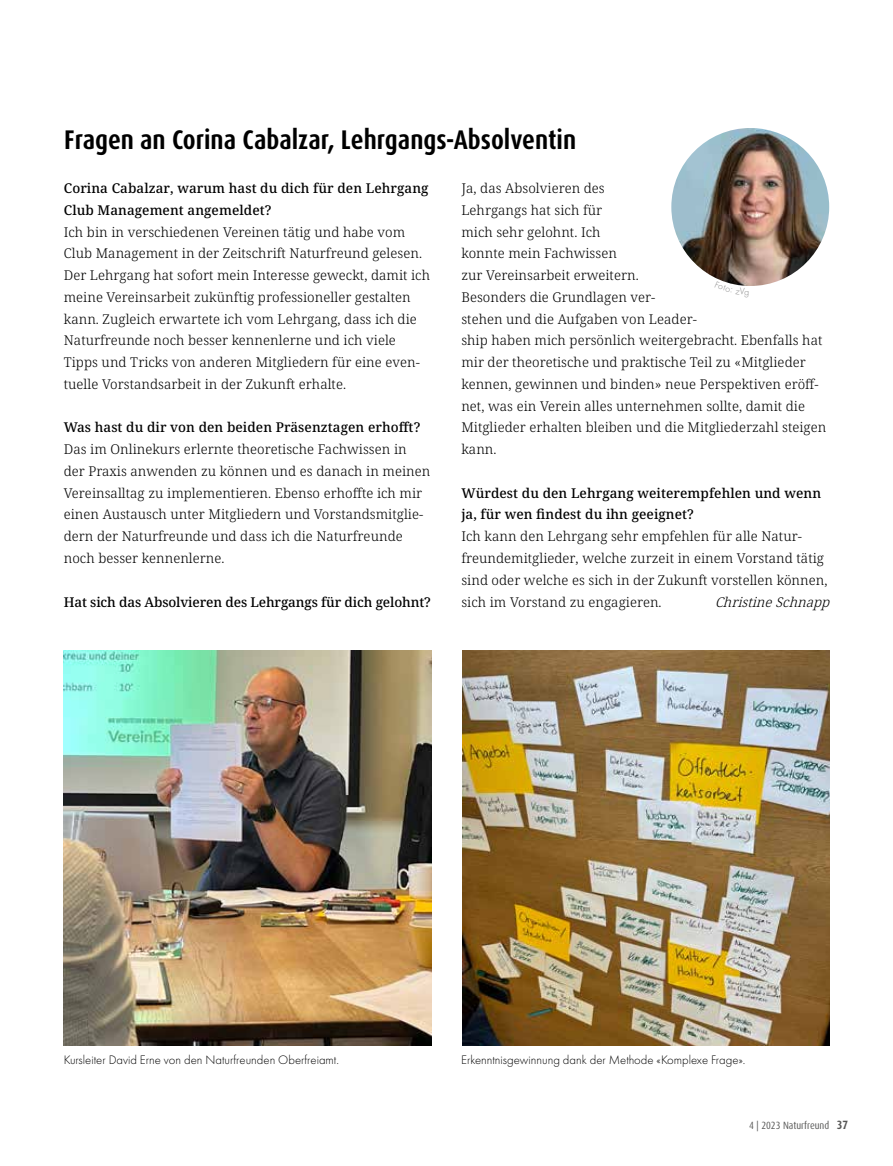
<style>
.page{position:relative;width:893px;height:1166px;background:#fff}
.page>*{position:absolute;margin:0;border:0;box-sizing:border-box;transform-origin:0 0}
.t1{font:700 condensed 27px "Dax OT";color:#000}
.t2{font:300 13.5px/21.8px "Noto Serif";letter-spacing:.005em;color:#000}
.t3{font:500 13.5px/21.8px "Noto Serif";letter-spacing:.005em;color:#000}
.t4{font:italic 300 13.5px "Noto Serif";color:#000}
.t5{font:300 12.75px "Futura PT";color:#000}
.t6{font:condensed 10.5px "Dax OT";color:#575756}
.s1{font-weight:700;font-size:12px}
</style>
<div class="page">
<img style="left:64px;top:650px;width:368px;height:395px">
<img style="left:462px;top:650px;width:367px;height:395px">
<img style="left:671px;top:128px;width:158px;height:158px;border-radius:79px">
<svg style="left:723px;top:281px;width:26px;height:5px"></svg>
<h1 class="t1" style="left:64px;top:123px;width:513px">Fragen an Corina Cabalzar, Lehrgangs-Absolventin</h1>
<p class="t2" style="left:461px;top:178px;width:366px">Ja, das Absolvieren des<br>Lehrgangs hat sich für<br>mich sehr gelohnt. Ich<br>konnte mein Fachwissen<br>zur Vereinsarbeit erweitern.<br>Besonders die Grundlagen ver-<br>stehen und die Aufgaben von Leader-<br>ship haben mich persönlich weitergebracht. Ebenfalls hat mir der theoretische und praktische Teil zu «Mitglieder kennen, gewinnen und binden» neue Perspektiven eröff&shy;net, was ein Verein alles unternehmen sollte, damit die Mitglieder erhalten bleiben und die Mitgliederzahl steigen kann.</p>
<p class="t3" style="left:461px;top:482px;width:361px">Würdest du den Lehrgang weiterempfehlen und wenn ja, für wen findest du ihn geeignet?</p>
<p class="t2" style="left:461px;top:526px;width:368px">Ich kann den Lehrgang sehr empfehlen für alle Natur&shy;freundemitglieder, welche zurzeit in einem Vorstand tätig sind oder welche es sich in der Zukunft vorstellen können, sich im Vorstand zu engagieren.</p>
<p class="t3" style="left:64px;top:177px;width:366px">Corina Cabalzar, warum hast du dich für den Lehrgang<br>Club Management angemeldet?</p>
<p class="t2" style="left:64px;top:221px;width:368px">Ich bin in verschiedenen Vereinen tätig und habe vom Club Management in der Zeitschrift Naturfreund gelesen.<br>Der Lehrgang hat sofort mein Interesse geweckt, damit ich meine Vereinsarbeit zukünftig professioneller gestalten kann. Zugleich erwartete ich vom Lehrgang, dass ich die Naturfreunde noch besser kennenlerne und ich viele Tipps und Tricks von anderen Mitgliedern für eine even&shy;tuelle Vorstandsarbeit in der Zukunft erhalte.</p>
<p class="t3" style="left:64px;top:417px;width:358px">Was hast du dir von den beiden Präsenztagen erhofft?</p>
<p class="t2" style="left:64px;top:439px;width:368px">Das im Onlinekurs erlernte theoretische Fachwissen in der Praxis anwenden zu können und es danach in meinen Vereinsalltag zu implementieren. Ebenso erhoffte ich mir einen Austausch unter Mitgliedern und Vorstandsmitglie&shy;dern der Naturfreunde und dass ich die Naturfreunde noch besser kennenlerne.</p>
<p class="t3" style="left:64px;top:591px;width:369px">Hat sich das Absolvieren des Lehrgangs für dich gelohnt?</p>
<p class="t4" style="left:715px;top:592px;width:121px">ChristineSchnapp</p>
<p class="t5" style="left:64px;top:1051px;width:277px">Kursleiter David Erne von den Naturfreunden Oberfreiamt.</p>
<p class="t5" style="left:461px;top:1051px;width:286px">Erkenntnisgewinnung dank der Methode «Komplexe Frage».</p>
<p class="t6" style="left:749px;top:1118px;width:100px">4 | 2023 Naturfreund <span class="s1">37</span></p>
</div>
